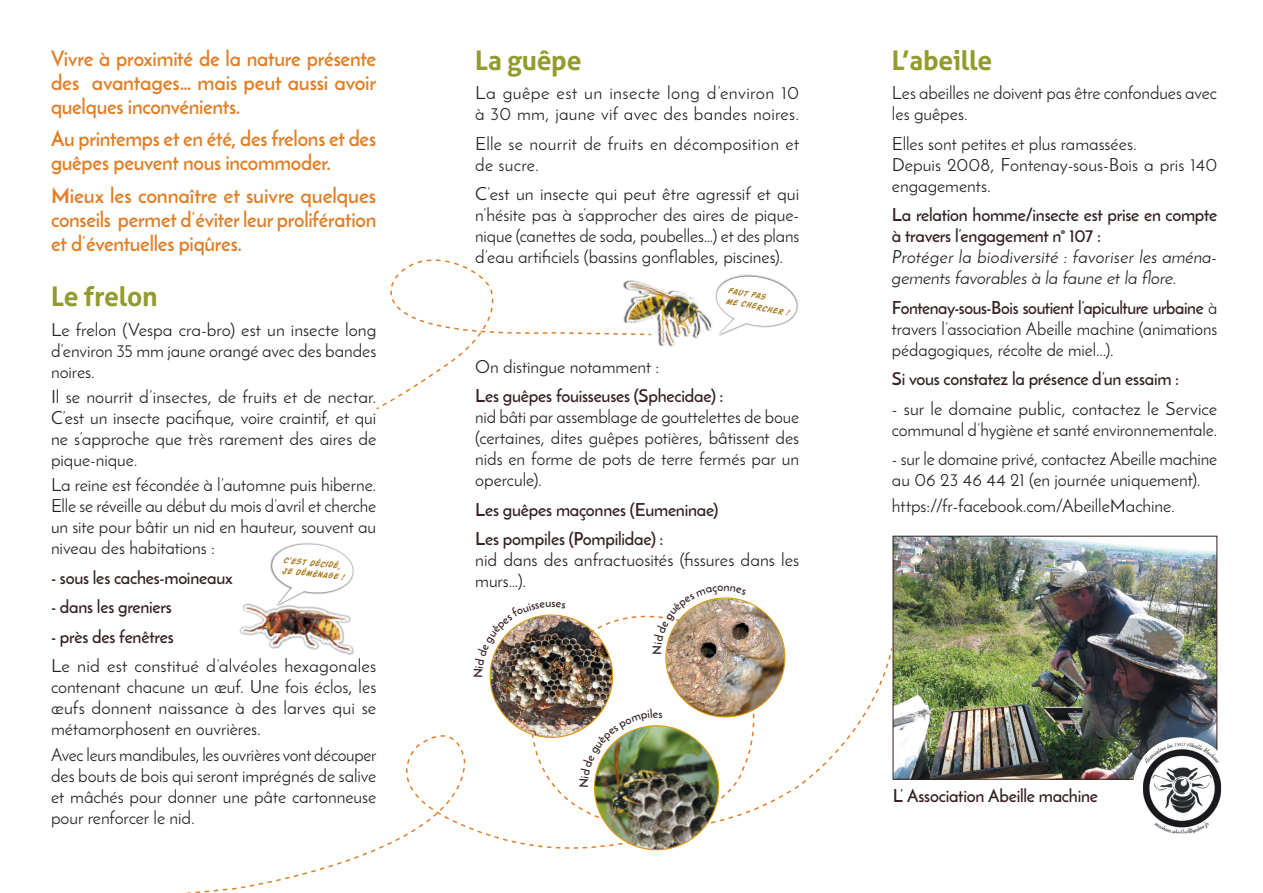
<style>
.page{position:relative;width:1263px;height:893px;background:#fff}
.page>*{position:absolute;margin:0;border:0;box-sizing:border-box;transform-origin:0 0}
.t1{font:700 27px "Aller";letter-spacing:-.01em;color:#939b2c}
.t2{font:700 21px/24px "Josefin Sans";letter-spacing:-.015em;color:#e18029;text-align:justify}
.t3{font:18px/21px "Josefin Sans";letter-spacing:-.005em;color:#231f20;text-align:justify}
.t4{font:600 18px/21px "Josefin Sans";letter-spacing:-.015em;color:#342020}
.t5{font:18px/21px "Josefin Sans";letter-spacing:.015em;color:#231f20}
.t6{font:italic 18px/21px "Josefin Sans";color:#231f20}
.t7{font:18px "Josefin Sans";letter-spacing:.02em;color:#231f20}
.t8{font:italic 700 9px "Action Man";color:#b17e28}
.s1{font-weight:600;color:#342020}
</style>
<div class="page">
<img style="left:652px;top:286px;width:60px;height:61px">
<svg style="left:716px;top:276px;width:82px;height:59px"></svg>
<svg style="left:376px;top:259px;width:276px;height:151px"></svg>
<img style="left:895px;top:538px;width:320px;height:240px">
<div style="left:893px;top:536px;width:324px;height:244px;border:1px solid #342020"></div>
<div style="left:1133px;top:737px;width:100px;height:100px;background:#fff;border-radius:50%"></div>
<img style="left:1143px;top:743px;width:78px;height:90px">
<svg style="left:239px;top:543px;width:654px;height:346px"></svg>
<p class="t2" style="left:51px;top:46px;width:327px">Vivre à proximité de la nature présente des avantages… mais peut aussi avoir quelques inconvénients.</p>
<p class="t2" style="left:51px;top:127px;width:327px">Au printemps et en été, des frelons et des guêpes peuvent nous incommoder.</p>
<p class="t2" style="left:51px;top:183px;width:327px">Mieux les connaître et suivre quelques conseils permet d’éviter leur prolifération et d’éventuelles piqûres.</p>
<p class="t1" style="left:51px;top:280px;width:108px">Le frelon</p>
<p class="t3" style="left:51px;top:319px;width:327px">Le frelon (Vespa cra-bro) est un insecte long d’environ 35 mm jaune orangé avec des bandes noires.</p>
<p class="t3" style="left:51px;top:386px;width:327px">Il se nourrit d’insectes, de fruits et de nectar.<br>C’est un insecte pacifique, voire craintif, et qui ne s’approche que très rarement des aires de pique-nique.</p>
<p class="t3" style="left:51px;top:474px;width:327px">La reine est fécondée à l’automne puis hiberne.<br>Elle se réveille au début du mois d’avril et cherche un site pour bâtir un nid en hauteur, souvent au niveau des habitations :</p>
<p class="t4" style="left:51px;top:567px;width:183px">- sous les caches-moineaux</p>
<p class="t4" style="left:51px;top:596px;width:122px">- dans les greniers</p>
<p class="t4" style="left:51px;top:626px;width:124px">- près des fenêtres</p>
<p class="t3" style="left:51px;top:655px;width:327px">Le nid est constitué d’alvéoles hexagonales contenant chacune un œuf. Une fois éclos, les œufs donnent naissance à des larves qui se métamorphosent en ouvrières.</p>
<p class="t3" style="left:51px;top:744px;width:327px">Avec leurs mandibules, les ouvrières vont découper des bouts de bois qui seront imprégnés de salive et mâchés pour donner une pâte cartonneuse pour renforcer le nid.</p>
<p class="t8" style="left:283px;top:554px;width:59px;rotate:6deg">C’est décidé,</p>
<p class="t8" style="left:282px;top:564px;width:64px;rotate:6deg">je déménage !</p>
<p class="t1" style="left:475px;top:44px;width:108px">La guêpe</p>
<p class="t7" style="left:475px;top:82px;width:326px">La guêpe est un insecte long d’environ 10</p>
<p class="t5" style="left:475px;top:103px;width:326px">à 30 mm, jaune vif avec des bandes noires.</p>
<p class="t5" style="left:475px;top:133px;width:326px">Elle se nourrit de fruits en décomposition et de sucre.</p>
<p class="t3" style="left:475px;top:183px;width:326px">C’est un insecte qui peut être agressif et qui n’hésite pas à s’approcher des aires de pique&shy;nique (canettes de soda, poubelles…) et des plans d’eau artificiels (bassins gonflables, piscines).</p>
<p class="t8" style="left:729px;top:284px;width:40px;rotate:11deg">Faut pas</p>
<p class="t8" style="left:727px;top:295px;width:65px;rotate:11deg">me chercher !</p>
<p class="t3" style="left:475px;top:356px;width:186px">On distingue notamment :</p>
<p class="t4" style="left:475px;top:385px;width:250px">Les guêpes fouisseuses (Sphecidae) :</p>
<p class="t3" style="left:475px;top:406px;width:326px">nid bâti par assemblage de gouttelettes de boue (certaines, dites guêpes potières, bâtissent des nids en forme de pots de terre fermés par un opercule).</p>
<p class="t4" style="left:475px;top:499px;width:245px">Les guêpes maçonnes (Eumeninae)</p>
<p class="t4" style="left:475px;top:528px;width:190px">Les pompiles (Pompilidae) :</p>
<p class="t3" style="left:475px;top:549px;width:325px">nid dans des anfractuosités (fissures dans les murs…).</p>
<p class="t1" style="left:892px;top:44px;width:102px">L’abeille</p>
<p class="t3" style="left:892px;top:82px;width:327px">Les abeilles ne doivent pas être confondues avec les guêpes.</p>
<p class="t3" style="left:892px;top:133px;width:246px">Elles sont petites et plus ramassées.</p>
<p class="t3" style="left:892px;top:154px;width:327px">Depuis 2008, Fontenay-sous-Bois a pris 140 engagements.</p>
<p class="t4" style="left:892px;top:204px;width:327px">La relation homme/insecte est prise en compte à travers l’engagement n° 107 :</p>
<p class="t6" style="left:892px;top:246px;width:327px">Protéger la biodiversité : favoriser les aména&shy;gements favorables à la faune et la flore.</p>
<p class="t3" style="left:892px;top:297px;width:327px"><span class="s1">Fontenay-sous-Bois soutient l’apiculture urbaine</span> à travers l’association Abeille machine (animations pédagogiques, récolte de miel...).</p>
<p class="t4" style="left:892px;top:368px;width:289px">Si vous constatez la présence d’un essaim :</p>
<p class="t3" style="left:892px;top:398px;width:327px">- sur le domaine public, contactez le Service communal d’hygiène et santé environnementale.</p>
<p class="t3" style="left:892px;top:448px;width:327px">- sur le domaine privé, contactez Abeille machine au 06 23 46 44 21 (en journée uniquement).</p>
<p class="t3" style="left:892px;top:495px;width:284px">https://fr-facebook.com/AbeilleMachine.</p>
<p class="t4" style="left:893px;top:785px;width:207px">L’ Association Abeille machine</p>
</div>
